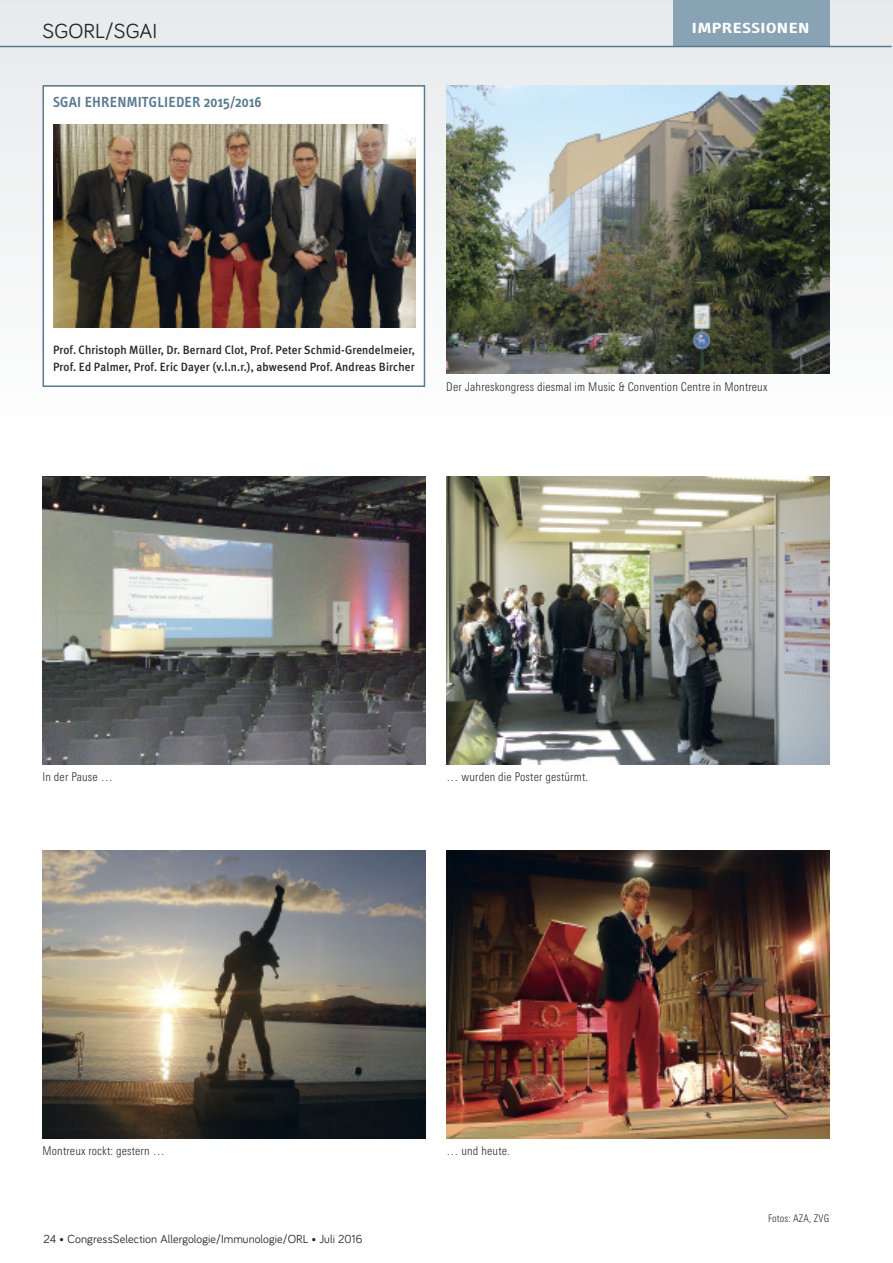
<style>
.page{position:relative;width:893px;height:1263px;background:#fff}
.page>*{position:absolute;margin:0;border:0;box-sizing:border-box;transform-origin:0 0}
.t1{font:21px "Bariol";letter-spacing:.005em;color:#272627}
.t2{font:600 15px "Info Text";letter-spacing:.015em;color:#567b92}
.t3{font:700 15px "Info Text";letter-spacing:.025em;color:#fff;scale:1.26 1}
.t4{font:500 12px/16.5px "Meta Plus";letter-spacing:.015em;color:#272627;scale:.95 1}
.t5{font:300 condensed 12px "Linotype Univers";letter-spacing:.015em;color:#272627}
.t6{font:12px "Bariol";letter-spacing:.01em;color:#272627}
.t7{font:300 condensed 10.5px "Linotype Univers";letter-spacing:.015em;color:#272627}
</style>
<div class="page">
<div style="left:0;top:0;width:893px;height:442px;background:linear-gradient(to right,#f0f2f2,#f5f6f6)"></div>
<div style="left:673px;top:0;width:156px;height:47px;background:#88a3b3"></div>
<hr style="left:0;top:46px;width:892px;height:1px;background:#567b92">
<div style="left:44px;top:87px;width:380px;height:298px;background:#fff"></div>
<div style="left:43px;top:85px;width:382px;height:302px;border:2px solid #567b92"></div>
<img style="left:54px;top:125px;width:361px;height:202px">
<img style="left:446px;top:85px;width:383px;height:288px">
<img style="left:446px;top:476px;width:383px;height:289px">
<img style="left:446px;top:850px;width:383px;height:289px">
<img style="left:43px;top:476px;width:382px;height:289px">
<img style="left:43px;top:850px;width:382px;height:289px">
<h1 class="t1" style="left:43px;top:24px;width:116px">SGORL/SGAI</h1>
<p class="t2" style="left:53px;top:96px;width:210px">SGAI EHRENMITGLIEDER 2015/2016</p>
<p class="t3" style="left:692px;top:22px;width:95px">IMPRESSIONEN</p>
<p class="t4" style="left:53px;top:342px;width:382px">Prof. Christoph Müller, Dr. Bernard Clot, Prof. Peter Schmid-Grendelmeier,<br>Prof. Ed Palmer, Prof. Eric Dayer (v.l.n.r.), abwesend Prof. Andreas Bircher</p>
<p class="t5" style="left:446px;top:383px;width:323px">Der Jahreskongress diesmal im Music &amp; Convention Centre in Montreux</p>
<p class="t5" style="left:43px;top:772px;width:72px">In der Pause …</p>
<p class="t5" style="left:446px;top:772px;width:143px">… wurden die Poster gestürmt.</p>
<p class="t5" style="left:43px;top:1146px;width:124px">Montreux rockt: gestern …</p>
<p class="t5" style="left:446px;top:1146px;width:65px">… und heute.</p>
<p class="t6" style="left:44px;top:1234px;width:320px">24 • CongressSelection Allergologie/Immunologie/ORL • Juli 2016</p>
<p class="t7" style="left:768px;top:1214px;width:63px">Fotos: AZA, ZVG</p>
</div>
